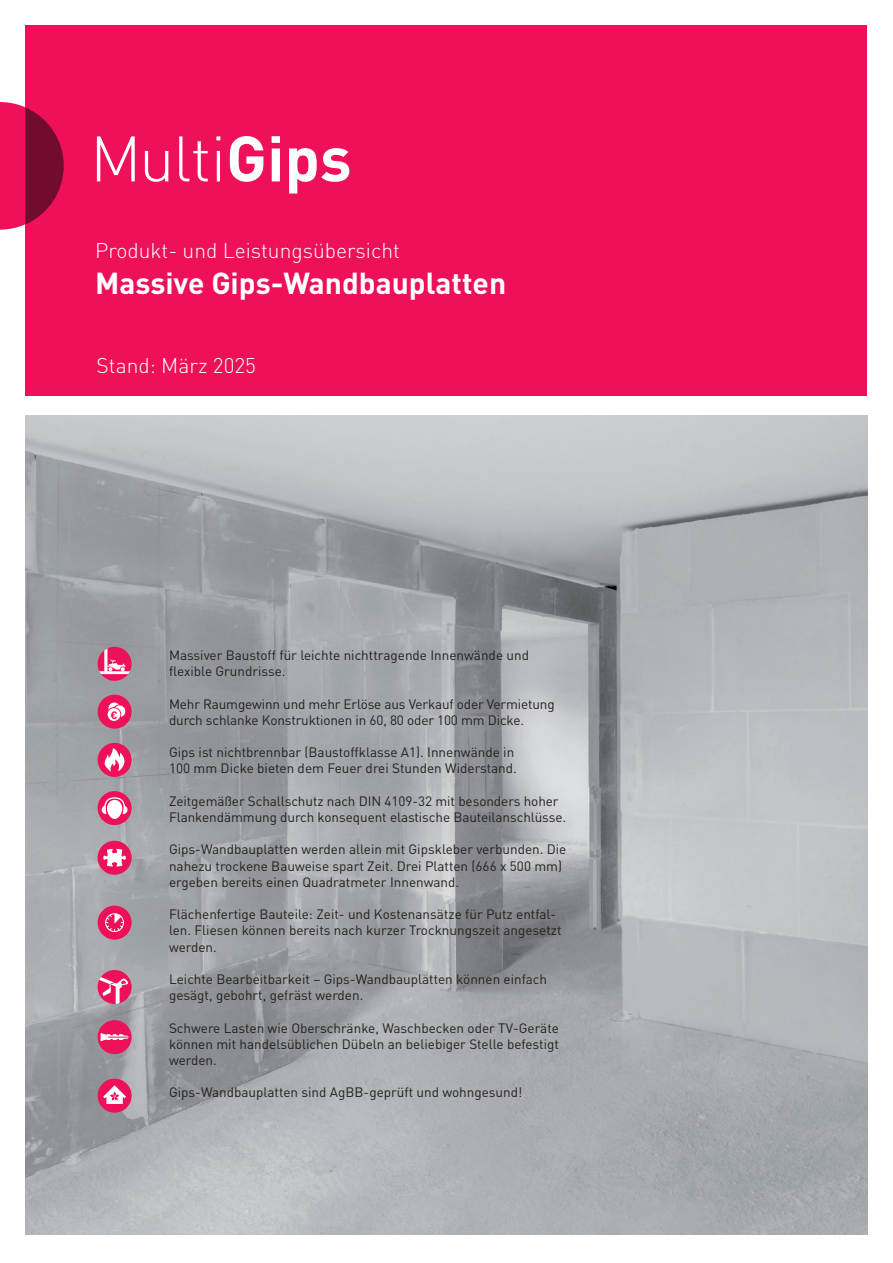
<style>
.page{position:relative;width:893px;height:1263px;background:#fff}
.page>*{position:absolute;margin:0;border:0;box-sizing:border-box;transform-origin:0 0}
.t1{font:700 30px "DIN Pro";color:#fff}
.t2{font:300 21px "DIN Pro";color:#fff}
.t3{font:13.5px/16.2px "DIN Pro";color:#231f20}
.t4{font:700 10.65px "DIN Pro";color:#ee1059}
</style>
<div class="page">
<div style="left:26px;top:26px;width:841px;height:370px;background:#ee1059"></div>
<svg style="left:0;top:102px;width:64px;height:128px"></svg>
<img style="left:26px;top:416px;width:841px;height:819px">
<svg style="left:97px;top:136px;width:38px;height:45px"></svg>
<svg style="left:145px;top:151px;width:23px;height:31px"></svg>
<svg style="left:179px;top:136px;width:29px;height:45px"></svg>
<svg style="left:216px;top:136px;width:4px;height:4px"></svg>
<hr style="left:217px;top:151px;width:3px;height:30px;background:#fff">
<svg style="left:230px;top:136px;width:33px;height:46px"></svg>
<svg style="left:272px;top:136px;width:8px;height:45px"></svg>
<svg style="left:289px;top:148px;width:60px;height:46px"></svg>
<svg style="left:98px;top:647px;width:34px;height:34px"></svg>
<svg style="left:99px;top:647px;width:31px;height:27px"></svg>
<div style="left:98px;top:695px;width:34px;height:34px;background:#ee1059;border-radius:50%"></div>
<svg style="left:107px;top:702px;width:19px;height:16px"></svg>
<div style="left:108px;top:708px;width:12px;height:13px;background:#fff;border-radius:50%"></div>
<div style="left:98px;top:743px;width:34px;height:34px;background:#ee1059;border-radius:50%"></div>
<svg style="left:104px;top:748px;width:27px;height:24px"></svg>
<div style="left:98px;top:791px;width:34px;height:34px;background:#ee1059;border-radius:50%"></div>
<svg style="left:101px;top:797px;width:27px;height:22px"></svg>
<div style="left:98px;top:841px;width:34px;height:34px;background:#ee1059;border-radius:50%"></div>
<svg style="left:103px;top:849px;width:23px;height:18px"></svg>
<div style="left:98px;top:906px;width:34px;height:34px;background:#ee1059;border-radius:50%"></div>
<div style="left:105px;top:913px;width:19px;height:19px;border:1px solid #fff;border-radius:50%"></div>
<svg style="left:106px;top:914px;width:17px;height:17px"></svg>
<div style="left:98px;top:970px;width:34px;height:34px;background:#ee1059;border-radius:50%"></div>
<svg style="left:98px;top:976px;width:31px;height:28px"></svg>
<div style="left:98px;top:1020px;width:34px;height:34px;background:#ee1059;border-radius:50%"></div>
<svg style="left:100px;top:1033px;width:29px;height:9px"></svg>
<div style="left:98px;top:1079px;width:34px;height:34px;background:#ee1059;border-radius:50%"></div>
<svg style="left:103px;top:1085px;width:23px;height:19px"></svg>
<h2 class="t2" style="left:95px;top:236px;width:306px">Produkt- und Leistungsübersicht</h2>
<h1 class="t1" style="left:95px;top:263px;width:413px">Massive Gips-Wandbauplatten</h1>
<h2 class="t2" style="left:97px;top:352px;width:161px">Stand: März 2025</h2>
<p class="t4" style="left:110px;top:707px;width:9px">€</p>
<p class="t3" style="left:169px;top:646px;width:362px">Massiver Baustoff für leichte nichttragende Innenwände und flexible Grundrisse.</p>
<p class="t3" style="left:169px;top:695px;width:387px">Mehr Raumgewinn und mehr Erlöse aus Verkauf oder Vermietung durch schlanke Konstruktionen in 60, 80 oder 100 mm Dicke.</p>
<p class="t3" style="left:169px;top:743px;width:349px">Gips ist nichtbrennbar (Baustoffklasse A1). Innenwände in<br>100 mm Dicke bieten dem Feuer drei Stunden Widerstand.</p>
<p class="t3" style="left:169px;top:792px;width:399px">Zeitgemäßer Schallschutz nach DIN 4109-32 mit besonders hoher<br>Flankendämmung durch konsequent elastische Bauteilanschlüsse.</p>
<p class="t3" style="left:169px;top:841px;width:399px">Gips-Wandbauplatten werden allein mit Gipskleber verbunden. Die nahezu trockene Bauweise spart Zeit. Drei Platten (666 x 500 mm) ergeben bereits einen Quadratmeter Innenwand.</p>
<p class="t3" style="left:169px;top:905px;width:394px">Flächenfertige Bauteile: Zeit- und Kostenansätze für Putz entfal&shy;len. Fliesen können bereits nach kurzer Trocknungszeit angesetzt werden.</p>
<p class="t3" style="left:169px;top:970px;width:380px">Leichte Bearbeitbarkeit – Gips-Wandbauplatten können einfach gesägt, gebohrt, gefräst werden.</p>
<p class="t3" style="left:169px;top:1019px;width:391px;text-align:justify">Schwere Lasten wie Oberschränke, Waschbecken oder TV-Geräte können mit handelsüblichen Dübeln an beliebiger Stelle befestigt werden.</p>
<p class="t3" style="left:169px;top:1084px;width:355px">Gips-Wandbauplatten sind AgBB-geprüft und wohngesund!</p>
</div>
